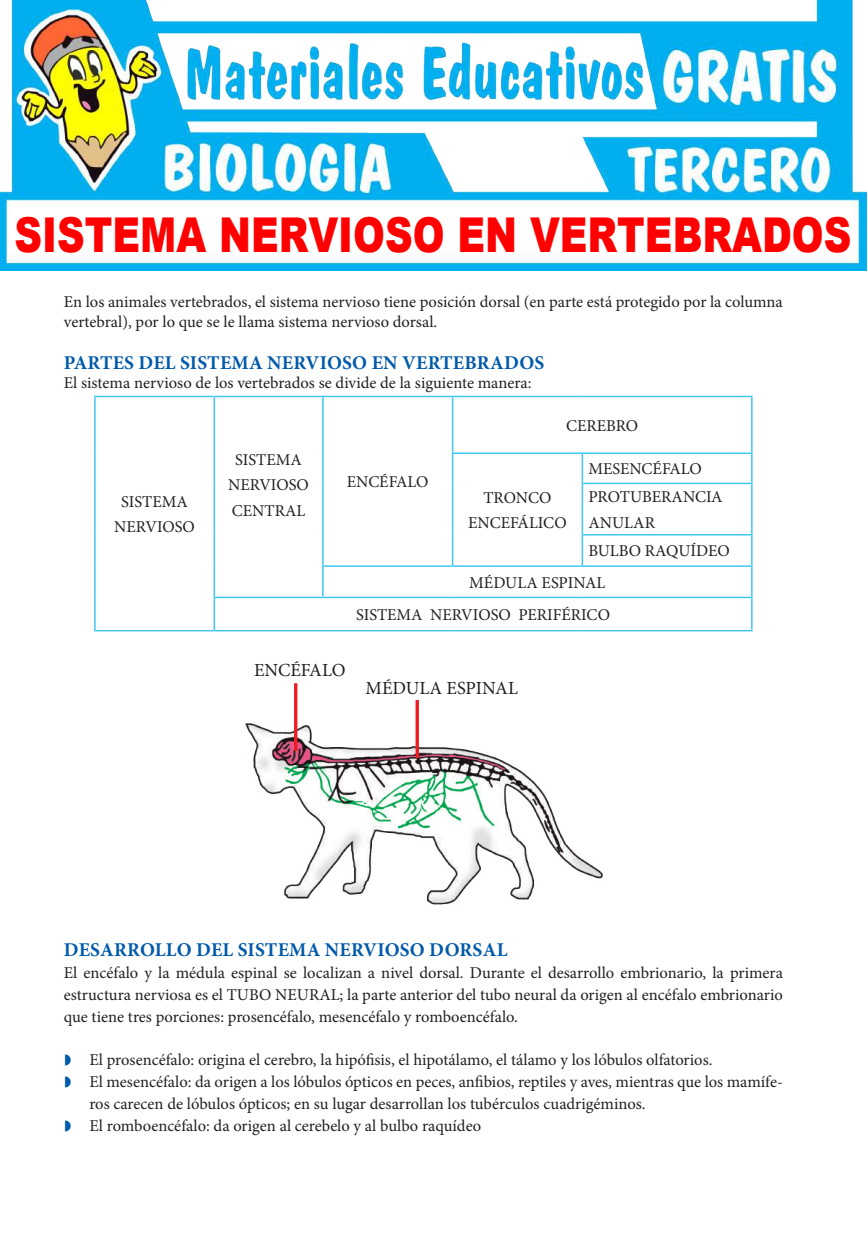
<style>
.page{position:relative;width:868px;height:1234px;background:#fff}
.page>*{position:absolute;margin:0;border:0;box-sizing:border-box;transform-origin:0 0}
.t1{font:900 48px "Arial";color:#f00;scale:.8 1}
.t2{font:700 19.5px "Minion Pro";letter-spacing:.01em;color:#015aaa}
.t3{font:18.45px "Minion Pro";color:#231f20}
.t4{font:16.5px/21.8px "Minion Pro";color:#231f20}
</style>
<div class="page">
<hr style="left:94px;top:395px;width:120px;height:2px;background:#40c7f4">
<hr style="left:94px;top:397px;width:2px;height:56px;background:#40c7f4">
<hr style="left:94px;top:453px;width:2px;height:30px;background:#40c7f4">
<hr style="left:94px;top:483px;width:2px;height:51px;background:#40c7f4">
<hr style="left:94px;top:534px;width:2px;height:32px;background:#40c7f4">
<hr style="left:94px;top:566px;width:2px;height:31px;background:#40c7f4">
<hr style="left:94px;top:597px;width:2px;height:32px;background:#40c7f4">
<hr style="left:94px;top:629px;width:120px;height:2px;background:#40c7f4">
<hr style="left:214px;top:395px;width:109px;height:2px;background:#40c7f4">
<hr style="left:213px;top:397px;width:2px;height:56px;background:#40c7f4">
<hr style="left:213px;top:453px;width:2px;height:30px;background:#40c7f4">
<hr style="left:213px;top:483px;width:2px;height:51px;background:#40c7f4">
<hr style="left:213px;top:534px;width:2px;height:32px;background:#40c7f4">
<hr style="left:213px;top:566px;width:2px;height:30px;background:#40c7f4">
<hr style="left:323px;top:395px;width:129px;height:2px;background:#40c7f4">
<hr style="left:322px;top:397px;width:1px;height:56px;background:#40c7f4">
<hr style="left:322px;top:453px;width:1px;height:30px;background:#40c7f4">
<hr style="left:322px;top:483px;width:1px;height:51px;background:#40c7f4">
<hr style="left:322px;top:534px;width:1px;height:31px;background:#40c7f4">
<hr style="left:452px;top:395px;width:130px;height:2px;background:#40c7f4">
<hr style="left:452px;top:397px;width:1px;height:55px;background:#40c7f4">
<hr style="left:582px;top:395px;width:170px;height:2px;background:#40c7f4">
<hr style="left:751px;top:397px;width:1px;height:55px;background:#40c7f4">
<hr style="left:452px;top:452px;width:130px;height:2px;background:#40c7f4">
<svg style="left:452px;top:454px;width:1px;height:29px"></svg>
<hr style="left:452px;top:483px;width:1px;height:51px;background:#40c7f4">
<hr style="left:452px;top:534px;width:1px;height:31px;background:#40c7f4">
<hr style="left:582px;top:452px;width:170px;height:2px;background:#40c7f4">
<hr style="left:581px;top:454px;width:2px;height:28px;background:#40c7f4">
<svg style="left:751px;top:454px;width:1px;height:28px"></svg>
<hr style="left:581px;top:482px;width:171px;height:2px;background:#40c7f4">
<hr style="left:581px;top:484px;width:2px;height:50px;background:#40c7f4">
<hr style="left:751px;top:484px;width:1px;height:50px;background:#40c7f4">
<hr style="left:581px;top:534px;width:171px;height:1px;background:#40c7f4">
<hr style="left:581px;top:535px;width:2px;height:30px;background:#40c7f4">
<hr style="left:751px;top:535px;width:1px;height:30px;background:#40c7f4">
<hr style="left:322px;top:565px;width:130px;height:1px;background:#40c7f4">
<hr style="left:322px;top:566px;width:1px;height:30px;background:#40c7f4">
<hr style="left:452px;top:565px;width:130px;height:1px;background:#40c7f4">
<hr style="left:582px;top:565px;width:170px;height:1px;background:#40c7f4">
<hr style="left:751px;top:566px;width:1px;height:30px;background:#40c7f4">
<hr style="left:213px;top:596px;width:110px;height:2px;background:#40c7f4">
<hr style="left:213px;top:598px;width:2px;height:31px;background:#40c7f4">
<hr style="left:323px;top:596px;width:129px;height:2px;background:#40c7f4">
<hr style="left:452px;top:596px;width:130px;height:2px;background:#40c7f4">
<hr style="left:582px;top:596px;width:170px;height:2px;background:#40c7f4">
<hr style="left:751px;top:598px;width:1px;height:31px;background:#40c7f4">
<hr style="left:214px;top:629px;width:109px;height:2px;background:#40c7f4">
<hr style="left:323px;top:629px;width:129px;height:2px;background:#40c7f4">
<hr style="left:452px;top:629px;width:130px;height:2px;background:#40c7f4">
<hr style="left:582px;top:629px;width:170px;height:2px;background:#40c7f4">
<img style="left:245px;top:717px;width:359px;height:188px">
<hr style="left:294px;top:683px;width:3px;height:67px;background:#ee1d23">
<svg style="left:415px;top:699px;width:4px;height:59px"></svg>
<img style="left:0;top:0;width:866px;height:271px">
<h1 class="t1" style="left:15px;top:199px;width:1047px">SISTEMA NERVIOSO EN VERTEBRADOS</h1>
<p class="t4" style="left:64px;top:292px;width:720px;line-height:19.5px">En los animales vertebrados, el sistema nervioso tiene posición dorsal (en parte está protegido por la columna vertebral), por lo que se le llama sistema nervioso dorsal.</p>
<p class="t2" style="left:64px;top:349px;width:482px">PARTES DEL SISTEMA NERVIOSO EN VERTEBRADOS</p>
<p class="t4" style="left:64px;top:372px;width:469px">El sistema nervioso de los vertebrados se divide de la siguiente manera:</p>
<p class="t4" style="left:114px;top:488px;width:82px;line-height:25.5px;text-align:center">SISTEMA<br>NERVIOSO</p>
<p class="t4" style="left:228px;top:446px;width:82px;line-height:25.5px;text-align:center">SISTEMA<br>NERVIOSO<br>CENTRAL</p>
<p class="t4" style="left:566px;top:414px;width:74px">CEREBRO</p>
<p class="t4" style="left:588px;top:455px;width:136px;line-height:28px">MESENCÉFALO<br>PROTUBERANCIA</p>
<p class="t4" style="left:588px;top:508px;width:143px;line-height:28.5px">ANULAR<br>BULBO RAQUÍDEO</p>
<p class="t4" style="left:356px;top:566px;width:255px;line-height:32.2px;text-align:right">MÉDULA ESPINAL<br>SISTEMA NERVIOSO PERIFÉRICO</p>
<p class="t4" style="left:347px;top:471px;width:83px">ENCÉFALO</p>
<p class="t4" style="left:468px;top:485px;width:100px;line-height:25.5px;text-align:center">TRONCO<br>ENCEFÁLICO</p>
<p class="t3" style="left:254px;top:658px;width:93px">ENCÉFALO</p>
<p class="t3" style="left:365px;top:676px;width:154px">MÉDULA ESPINAL</p>
<p class="t2" style="left:64px;top:936px;width:445px">DESARROLLO DEL SISTEMA NERVIOSO DORSAL</p>
<p class="t4" style="left:64px;top:961px;width:720px;text-align:justify">El encéfalo y la médula espinal se localizan a nivel dorsal. Durante el desarrollo embrionario, la primera estructura nerviosa es el TUBO NEURAL; la parte anterior del tubo neural da origen al encéfalo embrionario que tiene tres porciones: prosencéfalo, mesencéfalo y romboencéfalo.</p>
<p class="t4" style="left:89px;top:1048px;width:695px">El prosencéfalo: origina el cerebro, la hipófisis, el hipotálamo, el tálamo y los lóbulos olfatorios.<br>El mesencéfalo: da origen a los lóbulos ópticos en peces, anfibios, reptiles y aves, mientras que los mamífe&shy;ros carecen de lóbulos ópticos; en su lugar desarrollan los tubérculos cuadrigéminos.<br>El romboencéfalo: da origen al cerebelo y al bulbo raquídeo</p>
</div>
